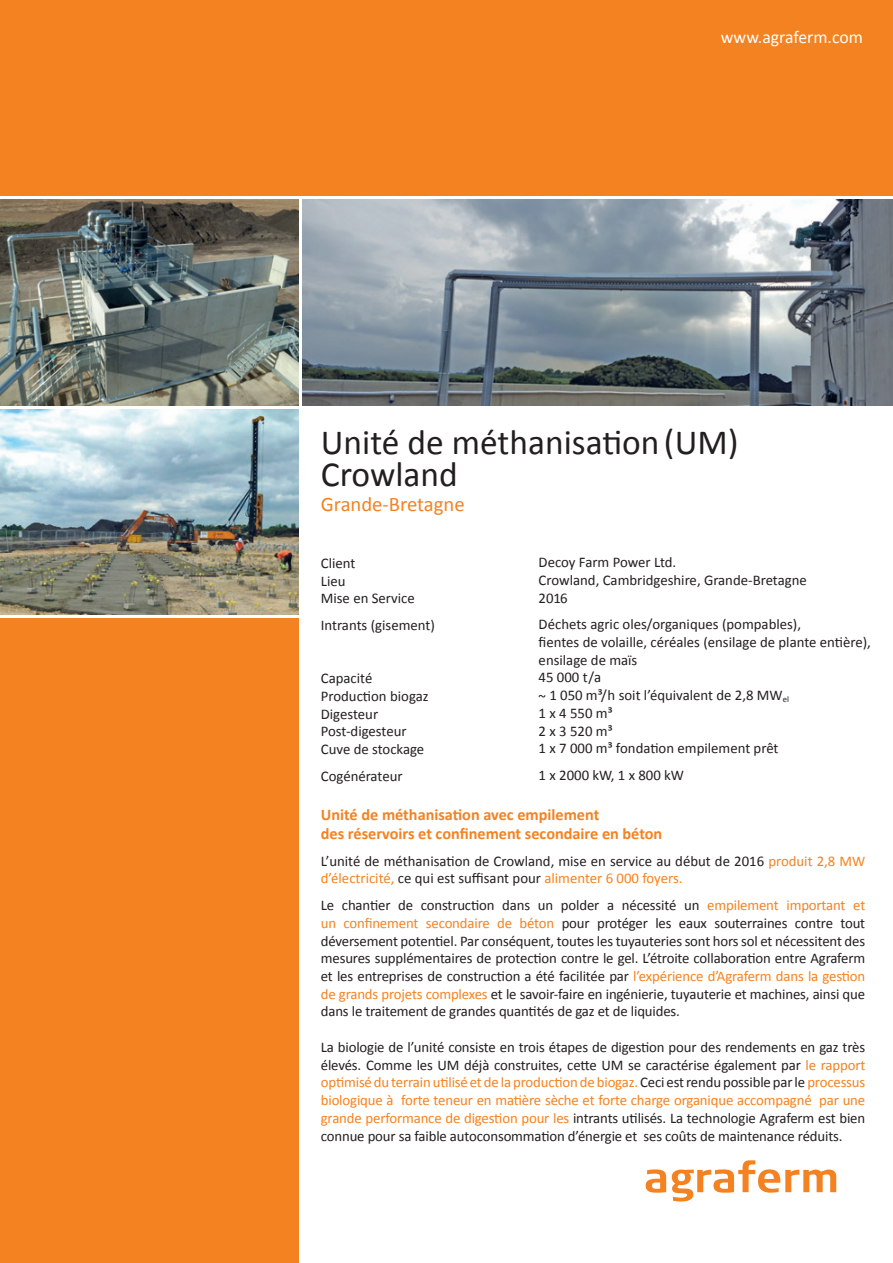
<style>
.page{position:relative;width:893px;height:1263px;background:#fff}
.page>*{position:absolute;margin:0;border:0;box-sizing:border-box;transform-origin:0 0}
.t1{font:35.4px/32.5px "Calibri";color:#231f20}
.t2{font:20.7px "Calibri";color:#f58220}
.t3{font:17.7px "Calibri";color:#fff}
.t4{font:700 16.2px/19.5px "Calibri";color:#f58220}
.t5{font:14.85px/17.7px "Calibri";color:#231f20}
.s1{color:#f58220}
</style>
<div class="page">
<div style="left:0;top:407px;width:300px;height:856px;background:#f58220"></div>
<img style="left:0;top:408px;width:300px;height:208px">
<img style="left:0;top:199px;width:299px;height:207px">
<img style="left:302px;top:199px;width:591px;height:207px">
<div style="left:0;top:0;width:893px;height:197px;background:#f58220"></div>
<hr style="left:0;top:406px;width:893px;height:2px;background:#fff">
<svg style="left:646px;top:1169px;width:20px;height:24px"></svg>
<svg style="left:672px;top:1160px;width:164px;height:41px"></svg>
<hr style="left:0;top:616px;width:300px;height:2px;background:#fff">
<p class="t3" style="left:721px;top:25px;width:144px">www.agraferm.com</p>
<h1 class="t1" style="left:321px;top:426px;width:419px">Unité de méthanisation (UM)<br>Crowland</h1>
<h2 class="t2" style="left:321px;top:491px;width:145px">Grande-Bretagne</h2>
<p class="t5" style="left:539px;top:553px;width:270px">Decoy Farm Power Ltd.<br>Crowland, Cambridgeshire, Grande-Bretagne<br>2016</p>
<p class="t5" style="left:539px;top:615px;width:334px">Déchets agric oles/organiques (pompables),<br>fientes de volaille, céréales (ensilage de plante entière), ensilage de maïs<br>45 000 t/a<br>~ 1 050 m³/h soit l’équivalent de 2,8 MW<sub>el<br></sub>1 x 4 550 m³<br>2 x 3 520 m³<br>1 x 7 000 m³ fondation empilement prêt</p>
<p class="t5" style="left:539px;top:766px;width:147px">1 x 2000 kW, 1 x 800 kW</p>
<p class="t5" style="left:321px;top:554px;width:96px">Client<br>Lieu<br>Mise en Service</p>
<p class="t5" style="left:321px;top:616px;width:116px">Intrants (gisement)</p>
<p class="t5" style="left:321px;top:669px;width:109px">Capacité<br>Production biogaz<br>Digesteur<br>Post-digesteur<br>Cuve de stockage</p>
<p class="t5" style="left:321px;top:767px;width:83px">Cogénérateur</p>
<p class="t4" style="left:321px;top:804px;width:343px">Unité de méthanisation avec empilement<br>des réservoirs et confinement secondaire en béton</p>
<p class="t5" style="left:321px;top:852px;width:546px">L’unité de méthanisation de Crowland, mise en service au début de 2016 <span class="s1">produit 2,8 MW d’électricité,</span> ce qui est suffisant pour <span class="s1">alimenter 6 000 foyers.</span></p>
<p class="t5" style="left:321px;top:896px;width:546px;text-align:justify">Le chantier de construction dans un polder a nécessité un <span class="s1">empilement important et un confinement secondaire de béton</span> pour protéger les eaux souterraines contre tout déversement potentiel. Par conséquent, toutes les tuyauteries sont hors sol et nécessitent des mesures supplémentaires de protection contre le gel. L’étroite collaboration entre Agraferm et les entreprises de construction a été facilitée par <span class="s1">l’expérience d’Agraferm dans la gestion de grands projets complexes</span> et le savoir-faire en ingénierie, tuyauterie et machines, ainsi que dans le traitement de grandes quantités de gaz et de liquides.</p>
<p class="t5" style="left:321px;top:1038px;width:546px;text-align:justify">La biologie de l’unité consiste en trois étapes de digestion pour des rendements en gaz très élevés. Comme les UM déjà construites, cette UM se caractérise également par <span class="s1">le rapport optimisé du terrain utilisé et de la production de biogaz.</span> Ceci est rendu possible par le <span class="s1">processus biologique à forte teneur en matière sèche et forte charge organique accompagné par une grande performance de digestion pour les</span> intrants utilisés. La technologie Agraferm est bien connue pour sa faible autoconsommation d’énergie et ses coûts de maintenance réduits.</p>
</div>
